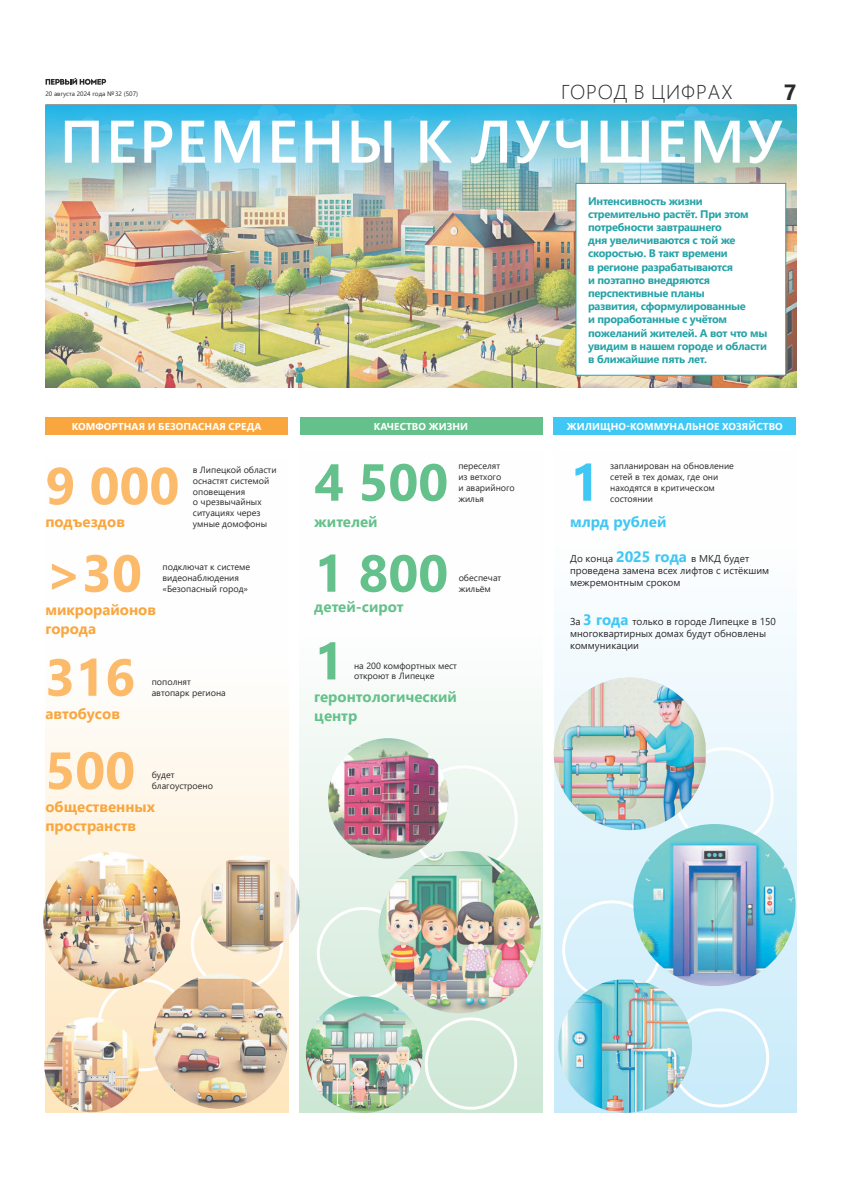
<style>
.page{position:relative;width:842px;height:1191px;background:#fff}
.page>*{position:absolute;margin:0;border:0;box-sizing:border-box;transform-origin:0 0}
.t1{font:600 60px "Segoe UI";letter-spacing:.035em;color:#fff}
.t2{font:700 52px "Segoe UI";color:#fcba6b}
.t3{font:700 52px "Segoe UI";color:#65c18b}
.t4{font:700 52px "Segoe UI";color:#40c7f4}
.t5{font:700 22px "Segoe UI";color:#2b292a}
.t6{font:300 20px "Segoe UI";letter-spacing:.045em;color:#2b292a}
.t7{font:700 15px/19px "Segoe UI";color:#faa63f}
.t8{font:700 15px/19px "Segoe UI";color:#65c18b}
.t9{font:700 15px "Segoe UI";color:#40c7f4}
.t10{font:700 11px/13.2px "Segoe UI";letter-spacing:-.025em;color:#26a3a7}
.t11{font:10px/12px "Segoe UI";color:#2b292a}
.t12{font:700 10px "Segoe UI";letter-spacing:.01em;color:#fff}
.t13{font:9px/10.8px "Segoe UI";color:#2b292a}
.t14{font:6.4px "Segoe UI";color:#2b292a}
.s1{font-weight:700;font-size:15px;color:#40c7f4}
</style>
<div class="page">
<svg style="left:46px;top:78px;width:60px;height:7px"></svg>
<hr style="left:45px;top:104px;width:752px;height:1px;background:#2b292a">
<div style="left:299px;top:450px;width:243px;height:663px;background:linear-gradient(to bottom,#fff,#d1e9d8)"></div>
<div style="left:45px;top:459px;width:243px;height:654px;background:linear-gradient(to bottom,#feffff,#fde8c4)"></div>
<div style="left:554px;top:450px;width:243px;height:663px;background:linear-gradient(to bottom,#fff,#caebfa)"></div>
<div style="left:670px;top:1008px;width:99px;height:99px;border:3px solid #fff;border-radius:50%"></div>
<div style="left:675px;top:747px;width:99px;height:99px;border:3px solid #fff;border-radius:50%"></div>
<div style="left:562px;top:900px;width:99px;height:99px;border:3px solid #fff;border-radius:50%"></div>
<div style="left:317px;top:907px;width:92px;height:92px;border:3px solid #fff;border-radius:50%"></div>
<img style="left:46px;top:222px;width:751px;height:165px">
<img style="left:45px;top:105px;width:752px;height:117px">
<div style="left:575px;top:183px;width:211px;height:193px;background:#fff;border:1px solid #26a3a7"></div>
<div style="left:554px;top:417px;width:242px;height:17px;background:#40c7f4"></div>
<div style="left:45px;top:417px;width:243px;height:17px;background:#faa63f"></div>
<div style="left:300px;top:417px;width:242px;height:17px;background:#65c18b"></div>
<img style="left:201px;top:855px;width:99px;height:99px">
<img style="left:153px;top:973px;width:135px;height:135px;border-radius:67px">
<img style="left:554px;top:677px;width:151px;height:153px">
<img style="left:633px;top:824px;width:162px;height:162px;border-radius:81px">
<img style="left:558px;top:979px;width:134px;height:134px;border-radius:67px">
<img style="left:328px;top:738px;width:120px;height:120px;border-radius:60px">
<img style="left:379px;top:851px;width:162px;height:162px;border-radius:81px">
<img style="left:306px;top:996px;width:116px;height:117px;border-radius:58px">
<img style="left:43px;top:851px;width:137px;height:137px;border-radius:68px">
<img style="left:44px;top:1017px;width:95px;height:95px;border-radius:47px">
<div style="left:425px;top:1017px;width:92px;height:92px;border:3px solid #fff;border-radius:50%"></div>
<p class="t14" style="left:45px;top:88px;width:94px">20 августа 2024 года №32 (507)</p>
<h3 class="t6" style="left:561px;top:73px;width:173px">ГОРОД В ЦИФРАХ</h3>
<h3 class="t5" style="left:784px;top:71px;width:14px">7</h3>
<h1 class="t1" style="left:60px;top:85px;width:724px">ПЕРЕМЕНЫ К ЛУЧШЕМУ</h1>
<p class="t10" style="left:588px;top:193px;width:181px">Интенсивность жизни стремительно растёт. При этом потребности завтрашнего<br>дня увеличиваются с той же скоростью. В такт времени<br>в регионе разрабатываются<br>и поэтапно внедряются перспективные планы<br>развития, сформулированные<br>и проработанные с учётом пожеланий жителей. А вот что мы увидим в нашем городе и области в ближайшие пять лет.</p>
<p class="t12" style="left:72px;top:416px;width:191px">КОМФОРТНАЯ И БЕЗОПАСНАЯ СРЕДА</p>
<p class="t12" style="left:567px;top:416px;width:218px">ЖИЛИЩНО-КОММУНАЛЬНОЕ ХОЗЯЙСТВО</p>
<p class="t12" style="left:374px;top:416px;width:96px">КАЧЕСТВО ЖИЗНИ</p>
<h2 class="t3" style="left:314px;top:433px;width:135px">4 500</h2>
<h3 class="t8" style="left:314px;top:511px;width:65px">жителей</h3>
<p class="t13" style="left:610px;top:460px;width:125px">запланирован на обновление сетей в тех домах, где они находятся в критическом состоянии</p>
<h2 class="t4" style="left:570px;top:433px;width:31px">1</h2>
<h3 class="t9" style="left:570px;top:507px;width:98px">млрд рублей</h3>
<p class="t13" style="left:458px;top:460px;width:58px">переселят<br>из ветхого<br>и аварийного жилья</p>
<p class="t13" style="left:193px;top:463px;width:85px">в Липецкой области оснастят системой оповещения<br>о чрезвычайных ситуациях через умные домофоны</p>
<h2 class="t2" style="left:45px;top:437px;width:135px">9 000</h2>
<h3 class="t7" style="left:45px;top:511px;width:81px">подъездов</h3>
<h2 class="t2" style="left:45px;top:524px;width:98px">&gt;30</h2>
<h3 class="t7" style="left:45px;top:598px;width:112px">микрорайонов города</h3>
<p class="t13" style="left:163px;top:561px;width:89px">подключат к системе видеонаблюдения «Безопасный город»</p>
<h2 class="t2" style="left:45px;top:628px;width:91px">316</h2>
<h3 class="t7" style="left:45px;top:702px;width:76px">автобусов</h3>
<p class="t13" style="left:152px;top:675px;width:76px">пополнят автопарк региона</p>
<h2 class="t2" style="left:45px;top:721px;width:91px">500</h2>
<h3 class="t7" style="left:45px;top:796px;width:111px">общественных пространств</h3>
<p class="t13" style="left:152px;top:768px;width:63px">будет благоустроено</p>
<h2 class="t3" style="left:314px;top:524px;width:135px">1 800</h2>
<h3 class="t8" style="left:314px;top:596px;width:91px">детей-сирот</h3>
<p class="t13" style="left:459px;top:571px;width:44px">обеспечат жильём</p>
<h2 class="t3" style="left:314px;top:612px;width:31px">1</h2>
<h3 class="t8" style="left:314px;top:686px;width:144px">геронтологический центр</h3>
<p class="t13" style="left:354px;top:659px;width:104px">на 200 комфортных мест откроют в Липецке</p>
<p class="t11" style="left:570px;top:551px;width:201px">До конца <span class="s1">2025 года</span> в МКД будет проведена замена всех лифтов с истёкшим межремонтным сроком</p>
<p class="t11" style="left:570px;top:615px;width:207px">За <span class="s1">3 года</span> только в городе Липецке в 150 многоквартирных домах будут обновлены коммуникации</p>
</div>
